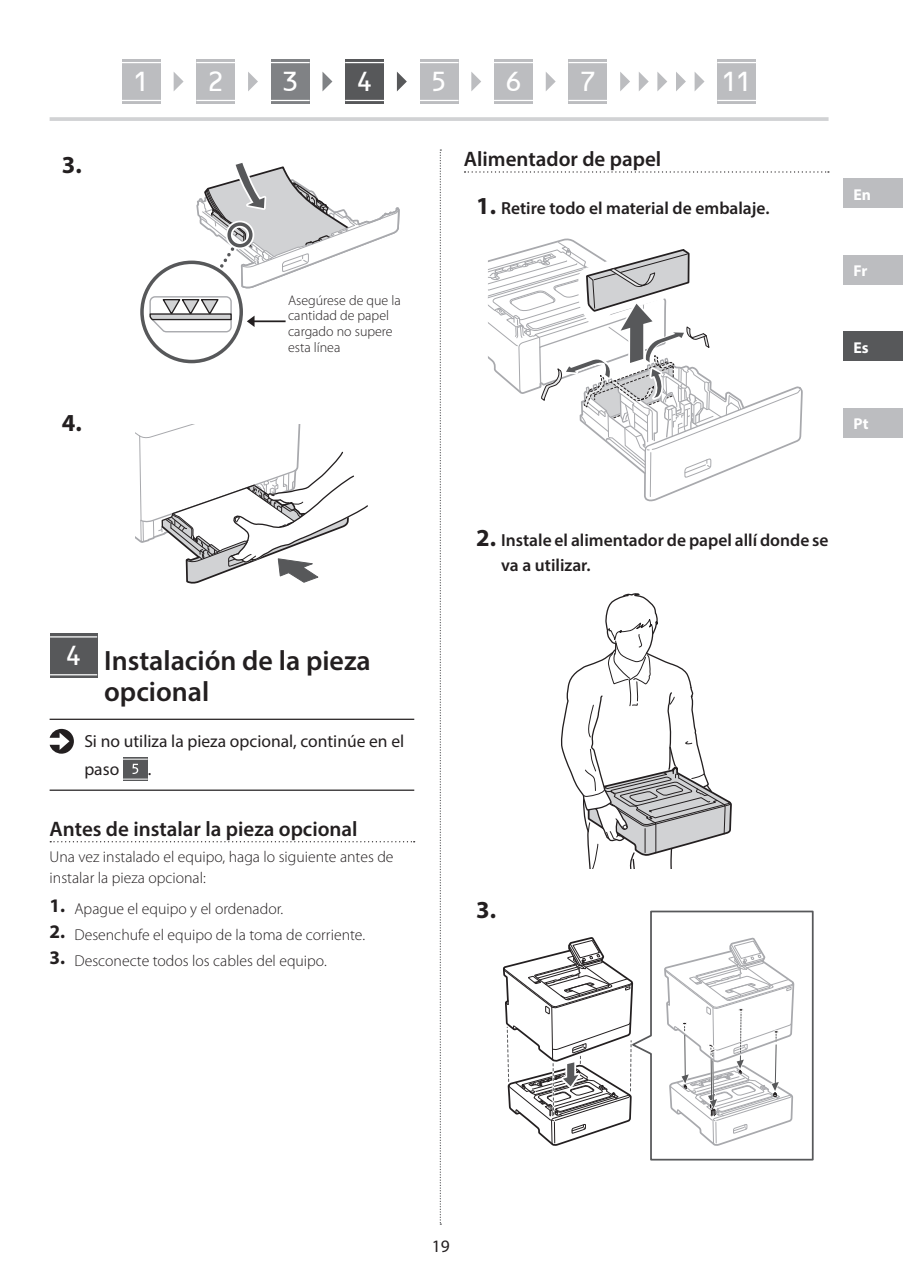
<style>
.page{position:relative;width:903px;height:1275px;background:#fff}
.page>*{position:absolute;margin:0;border:0;box-sizing:border-box;transform-origin:0 0}
.t1{font:600 28px/31.5px "Myriad Pro";color:#231f20}
.t2{font:28px "OCRB";color:#fff}
.t3{font:700 24.5px "Myriad Pro";color:#231f20}
.t4{font:600 21px "Myriad Pro";color:#231f20}
.t5{font:600 17.5px/24.5px "Myriad Pro";color:#231f20}
.t6{font:17.5px/28px "Myriad Pro";color:#231f20}
.t7{font:300 15.75px/21px "Myriad Pro";color:#231f20}
.t8{font:700 15.75px "Myriad Pro";color:#fff}
.t9{font:300 14px/15.8px "Myriad Pro";color:#231f20}
.s1{font-weight:700;font-size:24.5px}
.s2{font-weight:700;font-size:19.25px}
</style>
<div class="page">
<div style="left:843px;top:331px;width:60px;height:30px;background:#57585a"></div>
<div style="left:843px;top:255px;width:60px;height:30px;background:#bcbdc0"></div>
<div style="left:843px;top:179px;width:60px;height:29px;background:#bcbdc0"></div>
<div style="left:843px;top:408px;width:60px;height:30px;background:#bcbdc0"></div>
<svg style="left:440px;top:149px;width:1px;height:1076px"></svg>
<hr style="left:50px;top:117px;width:778px;height:4px;background:#d1d2d4">
<svg style="left:620px;top:72px;width:10px;height:19px"></svg>
<svg style="left:639px;top:72px;width:10px;height:19px"></svg>
<svg style="left:657px;top:72px;width:10px;height:19px"></svg>
<svg style="left:676px;top:72px;width:10px;height:19px"></svg>
<svg style="left:694px;top:72px;width:10px;height:19px"></svg>
<svg style="left:174px;top:72px;width:10px;height:19px"></svg>
<svg style="left:248px;top:72px;width:10px;height:19px"></svg>
<svg style="left:322px;top:72px;width:10px;height:19px"></svg>
<svg style="left:397px;top:72px;width:10px;height:19px"></svg>
<svg style="left:471px;top:72px;width:10px;height:19px"></svg>
<svg style="left:546px;top:72px;width:10px;height:19px"></svg>
<div style="left:122px;top:59px;width:39px;height:45px;background:#bcbdc0"></div>
<hr style="left:122px;top:62px;width:39px;height:1px;background:#fff">
<hr style="left:122px;top:100px;width:39px;height:1px;background:#fff">
<div style="left:196px;top:59px;width:39px;height:45px;background:#bcbdc0"></div>
<hr style="left:196px;top:62px;width:39px;height:1px;background:#fff">
<hr style="left:196px;top:100px;width:39px;height:1px;background:#fff">
<div style="left:271px;top:59px;width:39px;height:45px;background:#808285"></div>
<hr style="left:271px;top:62px;width:39px;height:1px;background:#fff">
<hr style="left:271px;top:100px;width:39px;height:1px;background:#fff">
<div style="left:345px;top:59px;width:39px;height:45px;background:#57585a"></div>
<hr style="left:345px;top:62px;width:39px;height:1px;background:#fff">
<hr style="left:345px;top:100px;width:39px;height:1px;background:#fff">
<div style="left:420px;top:59px;width:38px;height:45px;background:#bcbdc0"></div>
<hr style="left:420px;top:62px;width:38px;height:1px;background:#fff">
<hr style="left:420px;top:100px;width:38px;height:1px;background:#fff">
<div style="left:494px;top:59px;width:39px;height:45px;background:#bcbdc0"></div>
<hr style="left:494px;top:62px;width:39px;height:1px;background:#fff">
<hr style="left:494px;top:100px;width:39px;height:1px;background:#fff">
<div style="left:568px;top:59px;width:39px;height:45px;background:#bcbdc0"></div>
<hr style="left:568px;top:62px;width:39px;height:1px;background:#fff">
<hr style="left:568px;top:100px;width:39px;height:1px;background:#fff">
<div style="left:717px;top:59px;width:39px;height:45px;background:#bcbdc0"></div>
<hr style="left:717px;top:62px;width:39px;height:1px;background:#fff">
<hr style="left:717px;top:100px;width:39px;height:1px;background:#fff">
<hr style="left:50px;top:719px;width:364px;height:1px;background:#231f20">
<hr style="left:50px;top:790px;width:364px;height:1px;background:#231f20">
<svg style="left:50px;top:841px;width:365px;height:1px"></svg>
<div style="left:138px;top:259px;width:107px;height:106px;border:7px solid #fff;border-radius:50%"></div>
<div style="left:140px;top:261px;width:103px;height:102px;border:4px solid #57585a;border-radius:50%"></div>
<svg style="left:149px;top:163px;width:251px;height:170px"></svg>
<hr style="left:251px;top:320px;width:35px;height:2px;background:#231f20">
<svg style="left:136px;top:425px;width:232px;height:159px"></svg>
<svg style="left:50px;top:729px;width:24px;height:25px"></svg>
<div style="left:123px;top:757px;width:25px;height:23px;background:#8d8e8f"></div>
<svg style="left:123px;top:759px;width:25px;height:21px"></svg>
<div style="left:50px;top:634px;width:47px;height:44px;background:#57585a"></div>
<hr style="left:50px;top:636px;width:47px;height:1px;background:#fff">
<hr style="left:50px;top:674px;width:47px;height:1px;background:#fff">
<svg style="left:464px;top:171px;width:365px;height:2px"></svg>
<svg style="left:488px;top:238px;width:315px;height:264px"></svg>
<svg style="left:561px;top:593px;width:171px;height:275px"></svg>
<svg style="left:503px;top:910px;width:310px;height:250px"></svg>
<h2 class="t3" style="left:62px;top:149px;width:21px">3.</h2>
<h2 class="t3" style="left:62px;top:407px;width:21px">4.</h2>
<h1 class="t2" style="left:133px;top:71px;width:18px">1</h1>
<h1 class="t2" style="left:207px;top:71px;width:18px">2</h1>
<h1 class="t2" style="left:282px;top:71px;width:18px">3</h1>
<h1 class="t2" style="left:356px;top:71px;width:18px">4</h1>
<h1 class="t2" style="left:431px;top:71px;width:18px">5</h1>
<h1 class="t2" style="left:505px;top:71px;width:18px">6</h1>
<h1 class="t2" style="left:579px;top:71px;width:18px">7</h1>
<h1 class="t2" style="left:721px;top:71px;width:33px">11</h1>
<p class="t9" style="left:288px;top:292px;width:114px">Asegúrese de que la cantidad de papel cargado no supere esta línea</p>
<h3 class="t4" style="left:464px;top:146px;width:199px">Alimentador de papel</h3>
<p class="t5" style="left:476px;top:196px;width:295px"><span class="s1">1.</span> Retire todo el material de embalaje.</p>
<p class="t8" style="left:853px;top:184px;width:19px">En</p>
<p class="t8" style="left:853px;top:261px;width:15px">Fr</p>
<p class="t8" style="left:853px;top:337px;width:17px">Es</p>
<p class="t8" style="left:853px;top:414px;width:17px">Pt</p>
<h1 class="t2" style="left:65px;top:645px;width:18px">4</h1>
<h1 class="t1" style="left:104px;top:644px;width:268px">Instalación de la pieza opcional</h1>
<p class="t6" style="left:84px;top:727px;width:321px">Si no utiliza la pieza opcional, continúe en el paso</p>
<p class="t6" style="left:148px;top:755px;width:5px">.</p>
<h3 class="t4" style="left:50px;top:816px;width:310px">Antes de instalar la pieza opcional</h3>
<p class="t7" style="left:50px;top:846px;width:345px">Una vez instalado el equipo, haga lo siguiente antes de instalar la pieza opcional:</p>
<p class="t7" style="left:50px;top:898px;width:235px"><span class="s2">1.</span> Apague el equipo y el ordenador.</p>
<p class="t7" style="left:50px;top:924px;width:317px"><span class="s2">2.</span> Desenchufe el equipo de la toma de corriente.</p>
<p class="t7" style="left:50px;top:950px;width:279px"><span class="s2">3.</span> Desconecte todos los cables del equipo.</p>
<p class="t5" style="left:501px;top:528px;width:329px;text-indent:-25px"><span class="s1">2.</span> Instale el alimentador de papel allí donde se va a utilizar.</p>
<h2 class="t3" style="left:476px;top:893px;width:21px">3.</h2>
<p class="t6" style="left:432px;top:1231px;width:19px">19</p>
</div>
